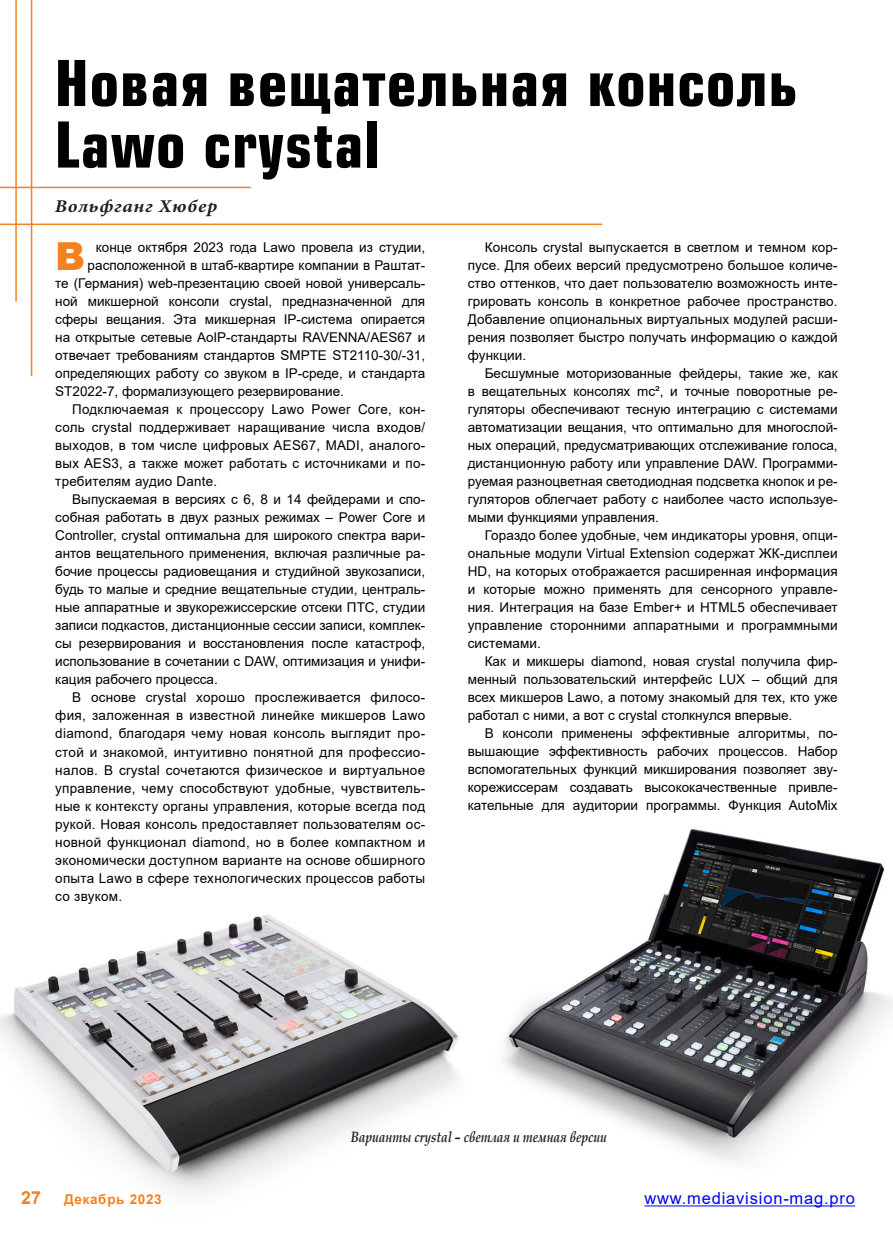
<style>
.page{position:relative;width:893px;height:1234px;background:#fff}
.page>*{position:absolute;margin:0;border:0;box-sizing:border-box;transform-origin:0 0}
.t1{font:700 61.5px/61.5px "Europe Cond";letter-spacing:.02em;color:#000}
.t2{font:900 38.7px "Arial";color:#f58220}
.t3{font:italic 700 18px "Minion Pro";letter-spacing:.04em;color:#231f20;scale:1.1 1}
.t4{font:700 18px "Arial";color:#f58220}
.t5{font:16.5px "Arial";letter-spacing:.05em;color:#00f}
.t6{font:italic 700 15px "Book Antiqua";color:#231f20;scale:.8 1}
.t7{font:13.5px/18px "Arial";color:#000;text-align:justify}
.t8{font:13.5px "Arial";letter-spacing:.02em;color:#000}
.t9{font:700 13.5px "Arial";letter-spacing:.05em;color:#f58220}
</style>
<div class="page">
<img style="left:0;top:829px;width:893px;height:378px">
<hr style="left:31px;top:0;width:1px;height:376px;background:#f58220">
<hr style="left:0;top:223px;width:602px;height:2px;background:#f58220">
<hr style="left:15px;top:0;width:2px;height:301px;background:#f58220">
<hr style="left:0;top:187px;width:251px;height:1px;background:#f58220">
<hr style="left:644px;top:1205px;width:211px;height:1px;background:#00f">
<h1 class="t1" style="left:55px;top:51px;width:744px">Новая вещательная консоль<br>Lawo crystal</h1>
<h3 class="t3" style="left:55px;top:194px;width:149px">Вольфганг Хюбер</h3>
<h2 class="t2" style="left:55px;top:228px;width:32px">В</h2>
<p class="t7" style="left:96px;top:238px;width:331px">конце октября 2023 года Lawo провела из студии,</p>
<p class="t7" style="left:88px;top:256px;width:339px">расположенной в штаб-квартире компании в Раштат-</p>
<p class="t7" style="left:55px;top:274px;width:371px">те (Германия) web-презентацию своей новой универсаль-</p>
<p class="t7" style="left:55px;top:292px;width:371px">ной микшерной консоли crystal, предназначенной для</p>
<p class="t7" style="left:55px;top:310px;width:371px">сферы вещания. Эта микшерная IP-система опирается</p>
<p class="t7" style="left:55px;top:328px;width:371px">на открытые сетевые AoIP-стандарты RAVENNA/AES67 и</p>
<p class="t7" style="left:55px;top:346px;width:371px">отвечает требованиям стандартов SMPTE ST2110-30/-31,</p>
<p class="t7" style="left:55px;top:364px;width:371px">определяющих работу со звуком в IP-среде, и стандарта</p>
<p class="t7" style="left:55px;top:382px;width:290px">ST2022-7, формализующего резервирование.</p>
<p class="t8" style="left:72px;top:400px;width:354px">Подключаемая к процессору Lawo Power Core, кон-</p>
<p class="t8" style="left:55px;top:418px;width:371px">соль crystal поддерживает наращивание числа входов/</p>
<p class="t8" style="left:55px;top:436px;width:371px">выходов, в том числе цифровых AES67, MADI, аналого-</p>
<p class="t8" style="left:55px;top:454px;width:371px">вых AES3, а также может работать с источниками и по-</p>
<p class="t8" style="left:55px;top:472px;width:164px">требителям аудио Dante.</p>
<p class="t7" style="left:72px;top:490px;width:354px">Выпускаемая в версиях с 6, 8 и 14 фейдерами и спо-</p>
<p class="t7" style="left:55px;top:508px;width:371px">собная работать в двух разных режимах – Power Core и</p>
<p class="t7" style="left:55px;top:526px;width:371px">Controller, crystal оптимальна для широкого спектра вари-</p>
<p class="t7" style="left:55px;top:544px;width:371px">антов вещательного применения, включая различные ра-</p>
<p class="t7" style="left:55px;top:562px;width:371px">бочие процессы радиовещания и студийной звукозаписи,</p>
<p class="t7" style="left:55px;top:580px;width:371px">будь то малые и средние вещательные студии, централь-</p>
<p class="t7" style="left:55px;top:598px;width:371px">ные аппаратные и звукорежиссерские отсеки ПТС, студии</p>
<p class="t7" style="left:55px;top:616px;width:371px">записи подкастов, дистанционные сессии записи, комплек-</p>
<p class="t7" style="left:55px;top:634px;width:371px">сы резервирования и восстановления после катастроф,</p>
<p class="t7" style="left:55px;top:652px;width:371px">использование в сочетании с DAW, оптимизация и унифи-</p>
<p class="t7" style="left:55px;top:670px;width:164px">кация рабочего процесса.</p>
<p class="t8" style="left:72px;top:688px;width:354px">В основе crystal хорошо прослеживается филосо-</p>
<p class="t8" style="left:55px;top:706px;width:371px">фия, заложенная в известной линейке микшеров Lawo</p>
<p class="t8" style="left:55px;top:724px;width:371px">diamond, благодаря чему новая консоль выглядит про-</p>
<p class="t8" style="left:55px;top:742px;width:371px">стой и знакомой, интуитивно понятной для профессио-</p>
<p class="t8" style="left:55px;top:760px;width:371px">налов. В crystal сочетаются физическое и виртуальное</p>
<p class="t8" style="left:55px;top:778px;width:371px">управление, чему способствуют удобные, чувствитель-</p>
<p class="t8" style="left:55px;top:796px;width:371px">ные к контексту органы управления, которые всегда под</p>
<p class="t8" style="left:55px;top:814px;width:371px">рукой. Новая консоль предоставляет пользователям ос-</p>
<p class="t8" style="left:55px;top:832px;width:371px">новной функционал diamond, но в более компактном и</p>
<p class="t8" style="left:55px;top:850px;width:371px">экономически доступном варианте на основе обширного</p>
<p class="t8" style="left:55px;top:868px;width:371px">опыта Lawo в сфере технологических процессов работы</p>
<p class="t8" style="left:55px;top:886px;width:68px">со звуком.</p>
<p class="t7" style="left:468px;top:238px;width:371px;text-indent:17px">Консоль crystal выпускается в светлом и темном кор&shy;пусе. Для обеих версий предусмотрено большое количе&shy;ство оттенков, что дает пользователю возможность инте&shy;грировать консоль в конкретное рабочее пространство.<br>Добавление опциональных виртуальных модулей расши&shy;рения позволяет быстро получать информацию о каждой функции.</p>
<p class="t7" style="left:468px;top:364px;width:371px;text-indent:17px">Бесшумные моторизованные фейдеры, такие же, как в вещательных консолях mc², и точные поворотные ре&shy;гуляторы обеспечивают тесную интеграцию с системами автоматизации вещания, что оптимально для многослой&shy;ных операций, предусматривающих отслеживание голоса, дистанционную работу или управление DAW. Программи&shy;руемая разноцветная светодиодная подсветка кнопок и ре&shy;гуляторов облегчает работу с наиболее часто используе&shy;мыми функциями управления.</p>
<p class="t7" style="left:468px;top:526px;width:371px;text-indent:17px">Гораздо более удобные, чем индикаторы уровня, опци&shy;ональные модули Virtual Extension содержат ЖК-дисплеи HD, на которых отображается расширенная информация и которые можно применять для сенсорного управле&shy;ния. Интеграция на базе Ember+ и HTML5 обеспечивает управление сторонними аппаратными и программными системами.</p>
<p class="t7" style="left:468px;top:652px;width:371px;text-indent:17px">Как и микшеры diamond, новая crystal получила фир&shy;менный пользовательский интерфейс LUX – общий для всех микшеров Lawo, а потому знакомый для тех, кто уже работал с ними, а вот с crystal столкнулся впервые.</p>
<p class="t7" style="left:468px;top:724px;width:371px;text-indent:17px">В консоли применены эффективные алгоритмы, по&shy;вышающие эффективность рабочих процессов. Набор вспомогательных функций микширования позволяет зву&shy;корежиссерам создавать высококачественные привле&shy;кательные для аудитории программы. Функция AutoMix</p>
<p class="t6" style="left:351px;top:1126px;width:322px">Варианты crystal – светлая и темная версии</p>
<h3 class="t4" style="left:21px;top:1184px;width:22px">27</h3>
<p class="t9" style="left:64px;top:1189px;width:99px">Декабрь 2023</p>
<p class="t5" style="left:644px;top:1186px;width:212px">www.mediavision-mag.pro</p>
</div>
